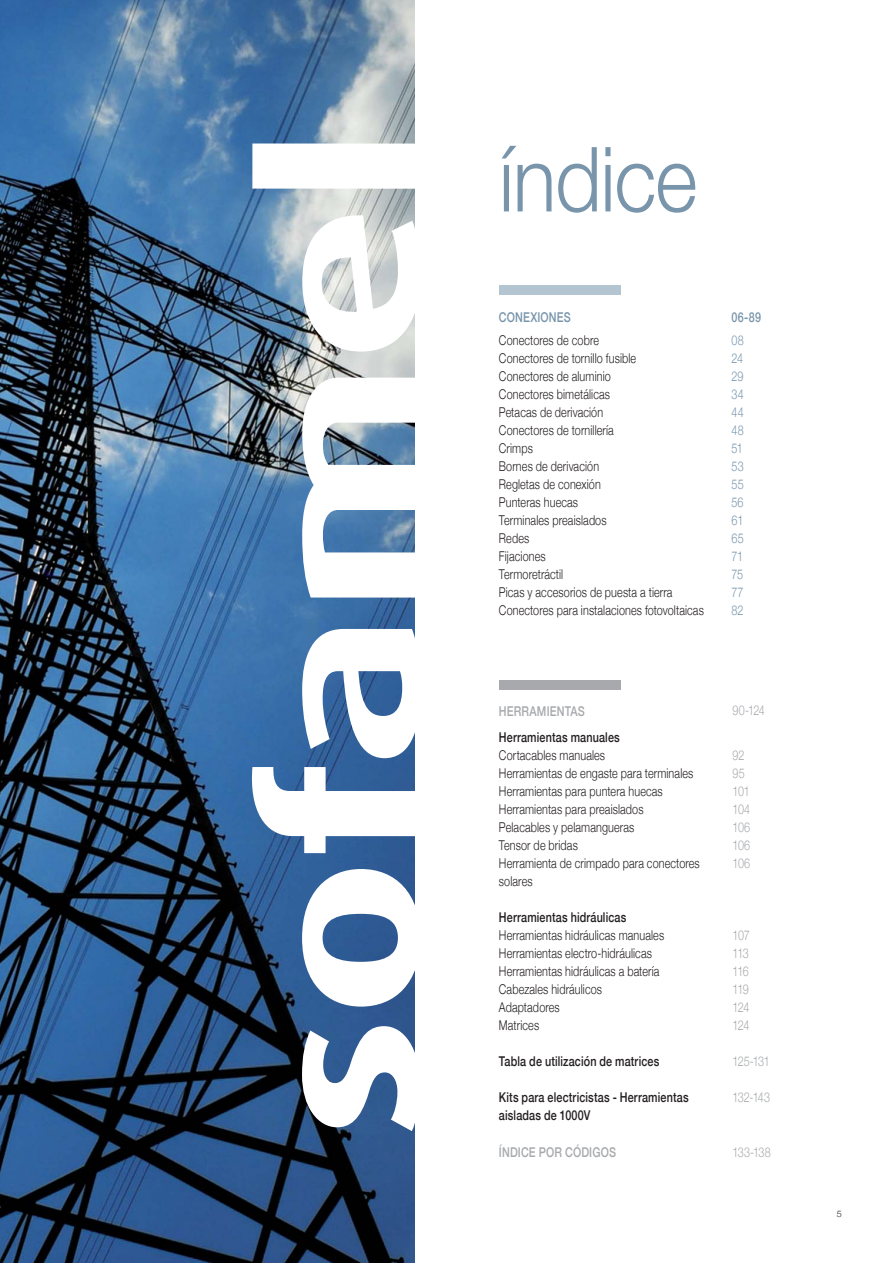
<style>
.page{position:relative;width:893px;height:1263px;background:#fff}
.page>*{position:absolute;margin:0;border:0;box-sizing:border-box;transform-origin:0 0}
.t1{font:300 90px "Helvetica Neue";letter-spacing:-.015em;color:#7895ab;scale:.9 1}
.t2{font:300 13.5px/18px "Helvetica Neue";letter-spacing:.01em;color:#231f20;scale:.8 1}
.t3{font:500 13.5px/18px "Helvetica Neue";letter-spacing:.015em;color:#231f20;scale:.8 1}
.t4{font:300 13.5px/18px "Helvetica Neue";letter-spacing:-.05em;color:#a7a9ac;text-align:justify;scale:.8 1}
.t5{font:300 13.5px/18px "Helvetica Neue";color:#7895ab;text-align:justify;scale:.8 1}
.t6{font:500 13.5px "Helvetica Neue";letter-spacing:.01em;color:#a7a9ac;scale:.8 1}
.t7{font:300 13.5px/18px "Helvetica Neue";letter-spacing:-.015em;color:#a7a9ac;scale:.8 1}
.t8{font:500 13.5px "Helvetica Neue";letter-spacing:.015em;color:#7895ab;scale:.8 1}
.t9{font:300 9px "Helvetica Neue";color:#231f20}
</style>
<div class="page">
<img style="left:0;top:0;width:415px;height:1263px">
<div style="left:499px;top:285px;width:122px;height:10px;background:#b3c5d0"></div>
<div style="left:499px;top:680px;width:122px;height:9px;background:#a7a9ac"></div>
<svg style="left:302px;top:1026px;width:113px;height:105px"></svg>
<svg style="left:302px;top:869px;width:113px;height:137px"></svg>
<svg style="left:249px;top:767px;width:166px;height:86px"></svg>
<svg style="left:302px;top:629px;width:113px;height:129px"></svg>
<svg style="left:302px;top:378px;width:113px;height:220px"></svg>
<svg style="left:302px;top:213px;width:113px;height:139px"></svg>
<div style="left:252px;top:143px;width:166px;height:46px;background:#fff"></div>
<h1 class="t1" style="left:499px;top:124px;width:222px">índice</h1>
<p class="t8" style="left:499px;top:308px;width:91px">CONEXIONES</p>
<p class="t2" style="left:499px;top:331px;width:258px">Conectores de cobre<br>Conectores de tornillo fusible<br>Conectores de aluminio<br>Conectores bimetálicas<br>Petacas de derivación<br>Conectores de tornillería<br>Crimps<br>Bornes de derivación<br>Regletas de conexión<br>Punteras huecas<br>Terminales preaislados<br>Redes<br>Fijaciones<br>Termoretráctil<br>Picas y accesorios de puesta a tierra<br>Conectores para instalaciones fotovoltaicas</p>
<p class="t8" style="left:732px;top:308px;width:38px">06-89</p>
<p class="t5" style="left:732px;top:331px;width:17px">08<br>24<br>29<br>34<br>44<br>48<br>51<br>53<br>55<br>56<br>61<br>65<br>71<br>75<br>77<br>82</p>
<p class="t6" style="left:499px;top:702px;width:109px">HERRAMIENTAS</p>
<p class="t3" style="left:499px;top:728px;width:153px">Herramientas manuales</p>
<p class="t2" style="left:499px;top:746px;width:253px">Cortacables manuales<br>Herramientas de engaste para terminales<br>Herramientas para puntera huecas<br>Herramientas para preaislados<br>Pelacables y pelamangueras<br>Tensor de bridas<br>Herramienta de crimpado para conectores solares</p>
<p class="t3" style="left:499px;top:908px;width:161px">Herramientas hidráulicas</p>
<p class="t2" style="left:499px;top:926px;width:208px">Herramientas hidráulicas manuales<br>Herramientas electro-hidráulicas<br>Herramientas hidráulicas a batería<br>Cabezales hidráulicos<br>Adaptadores<br>Matrices</p>
<p class="t3" style="left:499px;top:1052px;width:202px">Tabla de utilización de matrices</p>
<p class="t3" style="left:499px;top:1088px;width:239px">Kits para electricistas - Herramientas aisladas de 1000V</p>
<p class="t6" style="left:499px;top:1143px;width:148px">ÍNDICE POR CÓDIGOS</p>
<p class="t4" style="left:733px;top:701px;width:42px">90-124</p>
<p class="t7" style="left:733px;top:746px;width:24px">92<br>95<br>101<br>104<br>106<br>106<br>106</p>
<p class="t4" style="left:733px;top:926px;width:23px">107<br>113<br>116<br>119<br>124<br>124</p>
<p class="t4" style="left:733px;top:1052px;width:48px">125-131</p>
<p class="t4" style="left:733px;top:1088px;width:48px">132-143</p>
<p class="t4" style="left:733px;top:1142px;width:49px">133-138</p>
<p class="t9" style="left:837px;top:1209px;width:7px">5</p>
</div>
